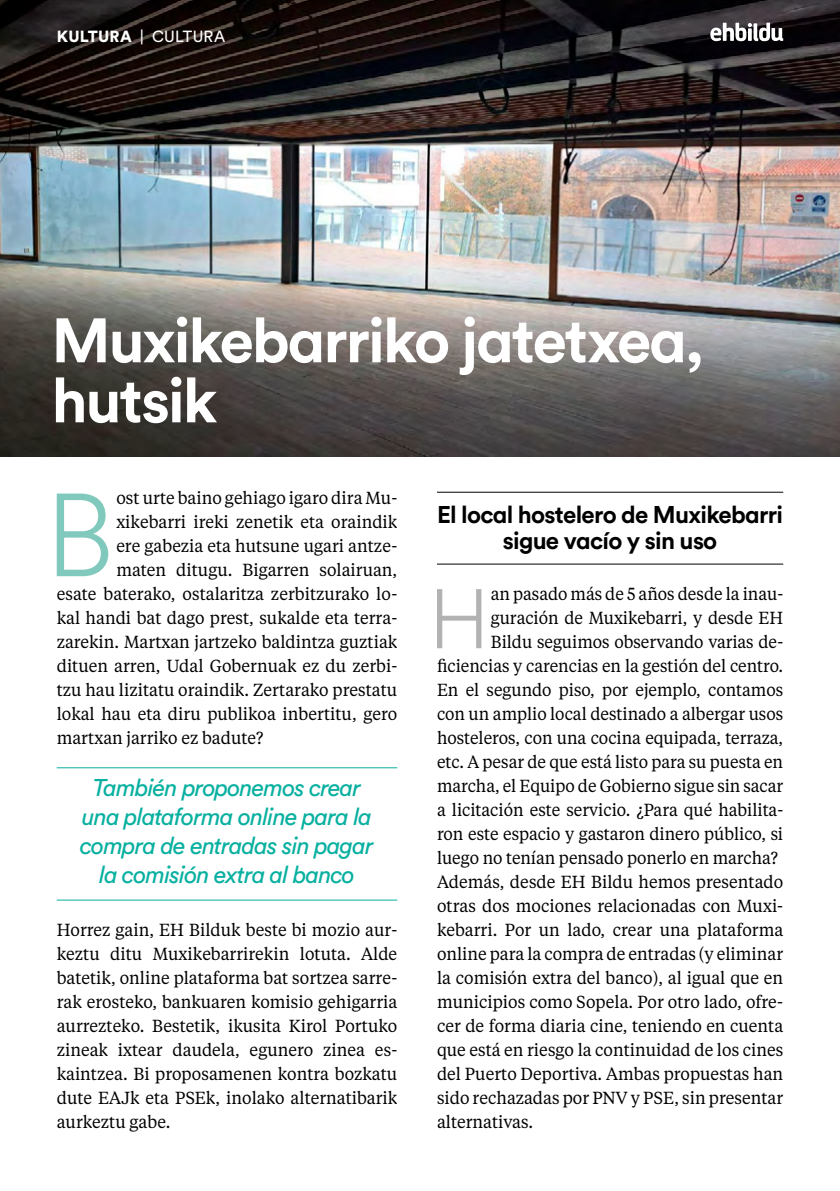
<style>
.page{position:relative;width:840px;height:1191px;background:#fff}
.page>*{position:absolute;margin:0;border:0;box-sizing:border-box;transform-origin:0 0}
.t1{font:300 116.6px "Bildu Sans";color:#82c9bd}
.t2{font:300 83.4px "Bildu Sans";color:#b3b2b2}
.t3{font:700 62px/60px "Bildu Sans";letter-spacing:-.035em;color:#fff}
.t4{font:italic 24px/28.8px "Bildu Sans";letter-spacing:-.04em;color:#08b0a0;text-align:center}
.t5{font:700 24px/26px "Bildu Sans";letter-spacing:-.03em;color:#000;text-align:center}
.t6{font:17.4px/24px "Tiempos Text";color:#000;text-align:justify;scale:.95 1}
.t7{font:17.4px "Tiempos Text";color:#000;scale:.94 1}
.t8{font:16px "Bildu Sans";letter-spacing:.015em;color:#fff}
.s1{font-weight:900}
</style>
<div class="page">
<img style="left:0;top:0;width:839px;height:456px">
<hr style="left:437px;top:492px;width:345px;height:1px;background:#000">
<hr style="left:437px;top:564px;width:345px;height:1px;background:#000">
<hr style="left:57px;top:767px;width:340px;height:1px;background:#08b0a0">
<hr style="left:57px;top:899px;width:340px;height:1px;background:#08b0a0">
<svg style="left:710px;top:23px;width:72px;height:18px"></svg>
<p class="t8" style="left:57px;top:26px;width:170px"><span class="s1">KULTURA</span> | CULTURA</p>
<h3 class="t3" style="left:51px;top:308px;width:654px">Muxikebarriko jatetxea, hutsik</h3>
<h1 class="t1" style="left:46px;top:458px;width:70px">B</h1>
<p class="t6" style="left:116px;top:485px;width:297px">ost urte baino gehiago igaro dira Mu-</p>
<p class="t6" style="left:116px;top:509px;width:297px">xikebarri ireki zenetik eta oraindik</p>
<p class="t6" style="left:116px;top:533px;width:297px">ere gabezia eta hutsune ugari antze-</p>
<p class="t6" style="left:116px;top:557px;width:297px">maten ditugu. Bigarren solairuan,</p>
<p class="t6" style="left:57px;top:581px;width:360px">esate baterako, ostalaritza zerbitzurako lo-</p>
<p class="t6" style="left:57px;top:605px;width:360px">kal handi bat dago prest, sukalde eta terra-</p>
<p class="t6" style="left:57px;top:629px;width:360px">zarekin. Martxan jartzeko baldintza guztiak</p>
<p class="t6" style="left:57px;top:653px;width:360px">dituen arren, Udal Gobernuak ez du zerbi-</p>
<p class="t6" style="left:57px;top:677px;width:360px">tzu hau lizitatu oraindik. Zertarako prestatu</p>
<p class="t6" style="left:57px;top:701px;width:360px">lokal hau eta diru publikoa inbertitu, gero</p>
<p class="t6" style="left:57px;top:725px;width:219px">martxan jarriko ez badute?</p>
<h3 class="t4" style="left:80px;top:772px;width:295px">También proponemos crear una plataforma online para la compra de entradas sin pagar la comisión extra al banco</h3>
<p class="t6" style="left:57px;top:917px;width:360px">Horrez gain, EH Bilduk beste bi mozio aur&shy;keztu ditu Muxikebarrirekin lotuta. Alde batetik, online plataforma bat sortzea sarre&shy;rak erosteko, bankuaren komisio gehigarria aurrezteko. Bestetik, ikusita Kirol Portuko zineak ixtear daudela, egunero zinea es&shy;kaintzea. Bi proposamenen kontra bozkatu dute EAJk eta PSEk, inolako alternatibarik aurkeztu gabe.</p>
<h3 class="t5" style="left:437px;top:500px;width:347px">El local hostelero de Muxikebarri sigue vacío y sin uso</h3>
<h2 class="t2" style="left:429px;top:563px;width:62px">H</h2>
<p class="t7" style="left:490px;top:582px;width:312px">an pasado más de 5 años desde la inau-</p>
<p class="t7" style="left:490px;top:606px;width:312px">guración de Muxikebarri, y desde EH</p>
<p class="t7" style="left:490px;top:630px;width:312px">Bildu seguimos observando varias de-</p>
<p class="t7" style="left:437px;top:654px;width:369px">ficiencias y carencias en la gestión del centro.</p>
<p class="t7" style="left:437px;top:678px;width:369px">En el segundo piso, por ejemplo, contamos</p>
<p class="t7" style="left:437px;top:702px;width:369px">con un amplio local destinado a albergar usos</p>
<p class="t7" style="left:437px;top:726px;width:369px">hosteleros, con una cocina equipada, terraza,</p>
<p class="t7" style="left:437px;top:750px;width:369px">etc. A pesar de que está listo para su puesta en</p>
<p class="t7" style="left:437px;top:774px;width:369px">marcha, el Equipo de Gobierno sigue sin sacar</p>
<p class="t7" style="left:437px;top:798px;width:369px">a licitación este servicio. ¿Para qué habilita-</p>
<p class="t7" style="left:437px;top:822px;width:369px">ron este espacio y gastaron dinero público, si</p>
<p class="t7" style="left:437px;top:846px;width:364px">luego no tenían pensado ponerlo en marcha?</p>
<p class="t6" style="left:437px;top:869px;width:366px">Además, desde EH Bildu hemos presentado</p>
<p class="t6" style="left:437px;top:893px;width:366px">otras dos mociones relacionadas con Muxi-</p>
<p class="t6" style="left:437px;top:917px;width:366px">kebarri. Por un lado, crear una plataforma</p>
<p class="t6" style="left:437px;top:941px;width:365px">online para la compra de entradas (y eliminar</p>
<p class="t6" style="left:437px;top:965px;width:366px">la comisión extra del banco), al igual que en</p>
<p class="t6" style="left:437px;top:989px;width:366px">municipios como Sopela. Por otro lado, ofre-</p>
<p class="t6" style="left:437px;top:1013px;width:366px">cer de forma diaria cine, teniendo en cuenta</p>
<p class="t6" style="left:437px;top:1037px;width:366px">que está en riesgo la continuidad de los cines</p>
<p class="t6" style="left:437px;top:1061px;width:366px">del Puerto Deportiva. Ambas propuestas han</p>
<p class="t6" style="left:437px;top:1085px;width:366px">sido rechazadas por PNV y PSE, sin presentar</p>
<p class="t6" style="left:437px;top:1109px;width:103px">alternativas.</p>
</div>
